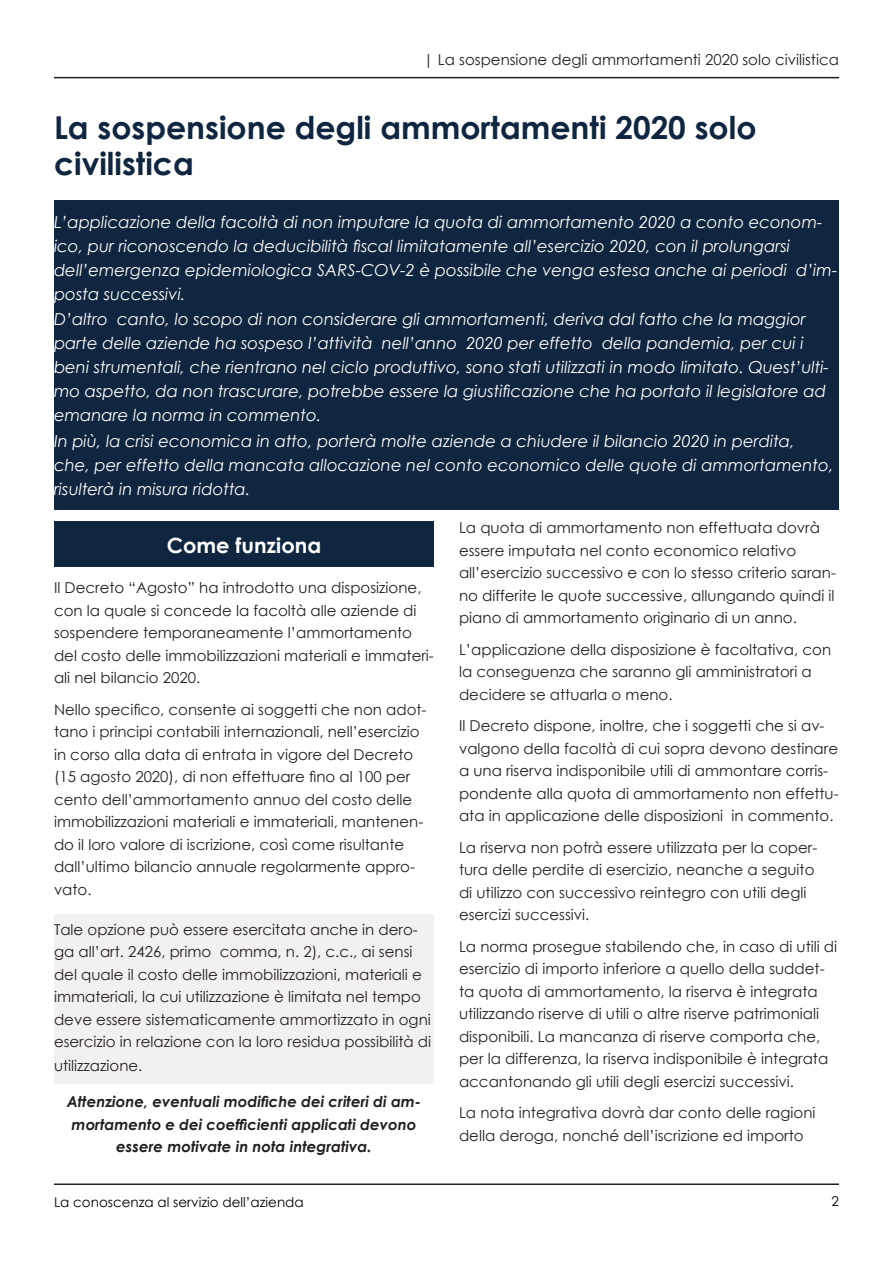
<style>
.page{position:relative;width:893px;height:1263px;background:#fff}
.page>*{position:absolute;margin:0;border:0;box-sizing:border-box;transform-origin:0 0}
.t1{font:700 31.5px "Century Gothic";color:#10253f}
.t2{font:700 21px "Century Gothic";color:#fff}
.t3{font:italic 16.5px/24px "Century Gothic";color:#fff}
.t4{font:15px/22.5px "Century Gothic";color:#231f20}
.t5{font:italic 700 15px/22.5px "Century Gothic";color:#231f20;text-align:center}
.t6{font:13.5px "Century Gothic";color:#000}
</style>
<div class="page">
<hr style="left:54px;top:77px;width:785px;height:1px;background:#231f20">
<div style="left:54px;top:200px;width:785px;height:310px;background:#10253f"></div>
<hr style="left:54px;top:1183px;width:785px;height:2px;background:#231f20">
<div style="left:54px;top:522px;width:380px;height:45px;background:#10253f"></div>
<div style="left:54px;top:914px;width:380px;height:170px;background:#f3f0f1"></div>
<p class="t4" style="left:424px;top:48px;width:417px">| La sospensione degli ammortamenti 2020 solo civilistica</p>
<p class="t1" style="left:54px;top:104px;width:704px">La sospensione degli ammortamenti 2020 solo</p>
<p class="t1" style="left:54px;top:140px;width:141px">civilistica</p>
<p class="t3" style="left:54px;top:210px;width:785px">L’applicazione della facoltà di non imputare la quota di ammortamento 2020 a conto econom&shy;ico, pur riconoscendo la deducibilità fiscal limitatamente all’esercizio 2020, con il prolungarsi dell’emergenza epidemiologica SARS-COV-2 è possibile che venga estesa anche ai periodi d’im&shy;posta successivi.</p>
<p class="t3" style="left:54px;top:307px;width:776px">D’altro canto, lo scopo di non considerare gli ammortamenti, deriva dal fatto che la maggior parte delle aziende ha sospeso l’attività nell’anno 2020 per effetto della pandemia, per cui i beni strumentali, che rientrano nel ciclo produttivo, sono stati utilizzati in modo limitato. Quest’ulti&shy;mo aspetto, da non trascurare, potrebbe essere la giustificazione che ha portato il legislatore ad emanare la norma in commento.</p>
<p class="t3" style="left:54px;top:429px;width:781px">In più, la crisi economica in atto, porterà molte aziende a chiudere il bilancio 2020 in perdita, che, per effetto della mancata allocazione nel conto economico delle quote di ammortamento, risulterà in misura ridotta.</p>
<p class="t2" style="left:167px;top:529px;width:156px">Come funziona</p>
<p class="t4" style="left:54px;top:576px;width:381px">Il Decreto “Agosto” ha introdotto una disposizione, con la quale si concede la facoltà alle aziende di sospendere temporaneamente l’ammortamento del costo delle immobilizzazioni materiali e immateri&shy;ali nel bilancio 2020.</p>
<p class="t4" style="left:54px;top:698px;width:374px">Nello specifico, consente ai soggetti che non adot&shy;tano i principi contabili internazionali, nell’esercizio in corso alla data di entrata in vigore del Decreto (15 agosto 2020), di non effettuare fino al 100 per cento dell’ammortamento annuo del costo delle immobilizzazioni materiali e immateriali, mantenen&shy;do il loro valore di iscrizione, così come risultante dall’ultimo bilancio annuale regolarmente appro&shy;vato.</p>
<p class="t4" style="left:54px;top:918px;width:379px">Tale opzione può essere esercitata anche in dero&shy;ga all’art. 2426, primo comma, n. 2), c.c., ai sensi del quale il costo delle immobilizzazioni, materiali e immateriali, la cui utilizzazione è limitata nel tempo deve essere sistematicamente ammortizzato in ogni esercizio in relazione con la loro residua possibilità di</p>
<p class="t4" style="left:54px;top:1054px;width:90px">utilizzazione.</p>
<p class="t5" style="left:67px;top:1090px;width:356px">Attenzione, eventuali modifiche dei criteri di am&shy;mortamento e dei coefficienti applicati devono essere motivate in nota integrativa.</p>
<p class="t6" style="left:54px;top:1192px;width:251px">La conoscenza al servizio dell’azienda</p>
<p class="t4" style="left:459px;top:516px;width:378px">La quota di ammortamento non effettuata dovrà essere imputata nel conto economico relativo all’esercizio successivo e con lo stesso criterio saran&shy;no differite le quote successive, allungando quindi il piano di ammortamento originario di un anno.</p>
<p class="t4" style="left:459px;top:638px;width:374px">L’applicazione della disposizione è facoltativa, con la conseguenza che saranno gli amministratori a decidere se attuarla o meno.</p>
<p class="t4" style="left:459px;top:714px;width:381px">Il Decreto dispone, inoltre, che i soggetti che si av&shy;valgono della facoltà di cui sopra devono destinare a una riserva indisponibile utili di ammontare corris&shy;pondente alla quota di ammortamento non effettu&shy;ata in applicazione delle disposizioni in commento.</p>
<p class="t4" style="left:459px;top:836px;width:360px">La riserva non potrà essere utilizzata per la coper&shy;tura delle perdite di esercizio, neanche a seguito di utilizzo con successivo reintegro con utili degli esercizi successivi.</p>
<p class="t4" style="left:459px;top:935px;width:380px">La norma prosegue stabilendo che, in caso di utili di esercizio di importo inferiore a quello della suddet&shy;ta quota di ammortamento, la riserva è integrata utilizzando riserve di utili o altre riserve patrimoniali disponibili. La mancanza di riserve comporta che, per la differenza, la riserva indisponibile è integrata accantonando gli utili degli esercizi successivi.</p>
<p class="t4" style="left:459px;top:1101px;width:358px">La nota integrativa dovrà dar conto delle ragioni della deroga, nonché dell’iscrizione ed importo</p>
<p class="t6" style="left:831px;top:1192px;width:9px">2</p>
</div>
